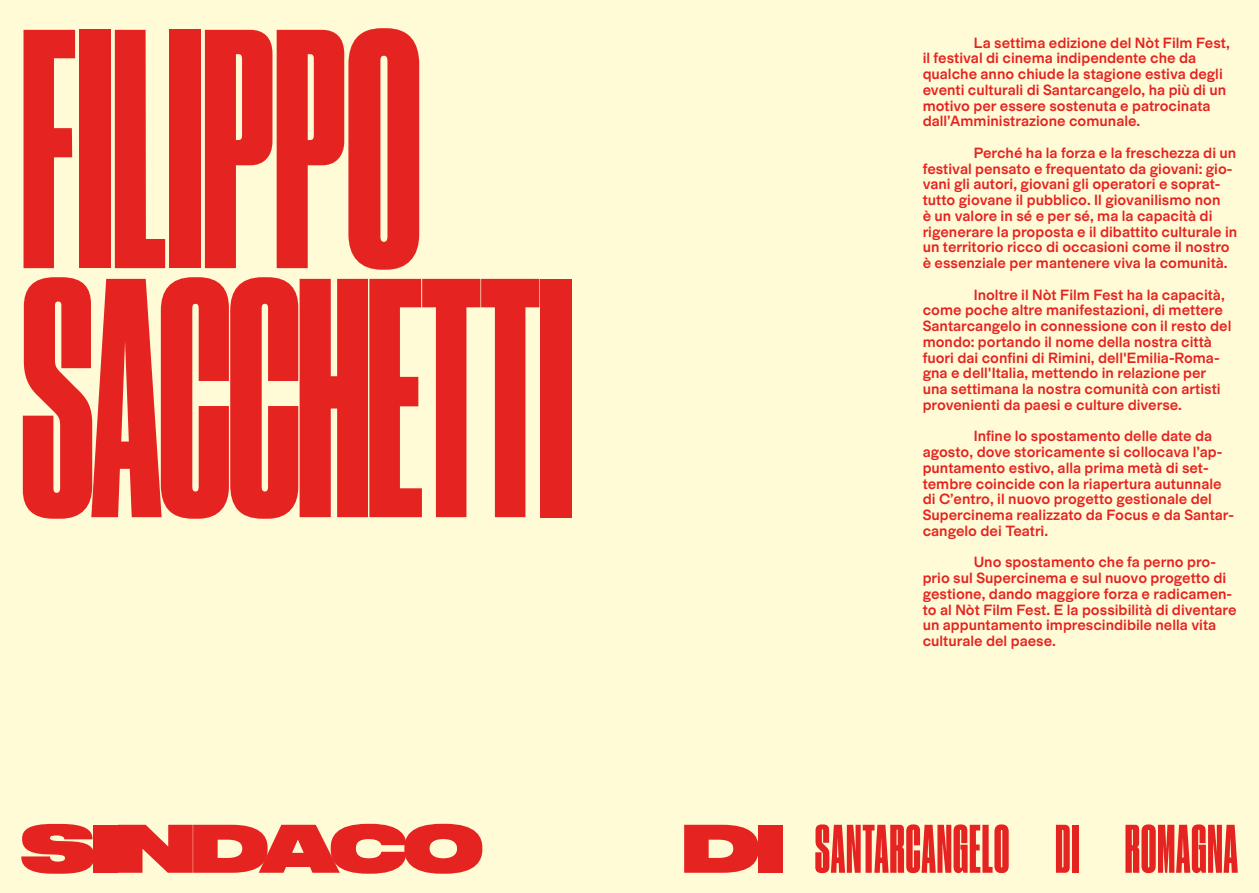
<style>
.page{position:relative;width:1259px;height:893px;background:#fff}
.page>*{position:absolute;margin:0;border:0;box-sizing:border-box;transform-origin:0 0}
.t1{font:320.25px/249px "Druk X Cond Super";letter-spacing:-.005em;color:#e52321}
.t2{font:64.5px "Druk X Cond Super";letter-spacing:.02em;color:#e52321}
.t3{font:64.5px "Druk Wide Super";letter-spacing:-.05em;color:#e52321}
.t4{font:500 15px/15.8px "Modern Gothic";color:#e52321}
.s1{font-family:"Druk Wide Super"}
</style>
<div class="page">
<div style="left:0;top:0;width:629px;height:893px;background:#fffbd6"></div>
<div style="left:629px;top:0;width:630px;height:893px;background:#fffbd6"></div>
<h1 class="t1" style="left:21px;top:26px;width:554px">FILIPPO<br>SACCHETTI</h1>
<p class="t4" style="left:922px;top:34px;width:309px;text-indent:51px">La settima edizione del Nòt Film Fest, il festival di cinema indipendente che da qualche anno chiude la stagione estiva degli eventi culturali di Santarcangelo, ha più di un motivo per essere sostenuta e patrocinata dall’Amministrazione comunale.</p>
<p class="t4" style="left:922px;top:145px;width:316px;text-indent:51px">Perché ha la forza e la freschezza di un festival pensato e frequentato da giovani: gio&shy;vani gli autori, giovani gli operatori e soprat&shy;tutto giovane il pubblico. Il giovanilismo non<br>è un valore in sé e per sé, ma la capacità di rigenerare la proposta e il dibattito culturale in un territorio ricco di occasioni come il nostro è essenziale per mantenere viva la comunità.</p>
<p class="t4" style="left:922px;top:286px;width:310px;text-indent:51px">Inoltre il Nòt Film Fest ha la capacità, come poche altre manifestazioni, di mettere Santarcangelo in connessione con il resto del mondo: portando il nome della nostra città fuori dai confini di Rimini, dell'Emilia-Roma&shy;gna e dell'Italia, mettendo in relazione per una settimana la nostra comunità con artisti provenienti da paesi e culture diverse.</p>
<p class="t4" style="left:922px;top:428px;width:312px;text-indent:51px">Infine lo spostamento delle date da agosto, dove storicamente si collocava l’ap&shy;puntamento estivo, alla prima metà di set&shy;tembre coincide con la riapertura autunnale di C’entro, il nuovo progetto gestionale del Supercinema realizzato da Focus e da Santar&shy;cangelo dei Teatri.</p>
<p class="t4" style="left:922px;top:554px;width:315px;text-indent:51px">Uno spostamento che fa perno pro&shy;prio sul Supercinema e sul nuovo progetto di gestione, dando maggiore forza e radicamen&shy;to al Nòt Film Fest. E la possibilità di diventare un appuntamento imprescindibile nella vita culturale del paese.</p>
<h2 class="t3" style="left:21px;top:795px;width:463px">SINDACO</h2>
<h2 class="t2" style="left:682px;top:812px;width:557px"><span class="s1">DI</span> SANTARCANGELO DI ROMAGNA</h2>
</div>
